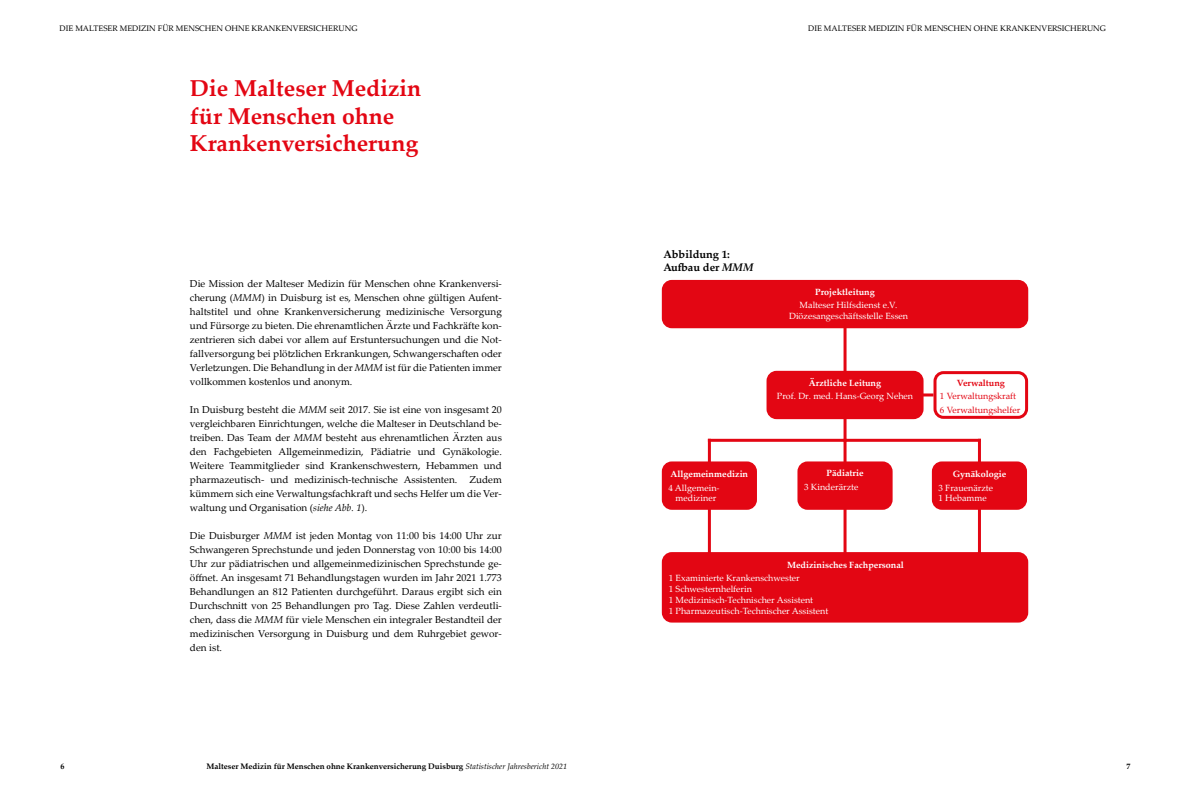
<style>
.page{position:relative;width:1191px;height:794px;background:#fff}
.page>*{position:absolute;margin:0;border:0;box-sizing:border-box;transform-origin:0 0}
.t1{font:700 23px/27.6px "Palatino Linotype";color:#e30613}
.t2{font:700 11px/13.2px "Palatino Linotype";color:#000}
.t3{font:10px/14px "Palatino Linotype";color:#000;text-align:justify}
.t4{font:9px/10.8px "Palatino Linotype";color:#fff;text-align:center}
.t5{font:700 9px "Palatino Linotype";color:#fff}
.t6{font:9px/13.6px "Palatino Linotype";color:#e30613}
.t7{font:700 9px "Palatino Linotype";color:#e30613}
.t8{font:8px "Palatino Linotype";color:#000}
.t9{font:700 8px "Palatino Linotype";color:#000}
.s1{font-style:italic}
.s2{font-weight:400;font-style:italic}
</style>
<div class="page">
<hr style="left:843px;top:319px;width:3px;height:242px;background:#e30613">
<hr style="left:978px;top:439px;width:3px;height:122px;background:#e30613">
<hr style="left:708px;top:439px;width:3px;height:122px;background:#e30613">
<div style="left:663px;top:463px;width:92px;height:45px;background:#e30613;border-radius:9px"></div>
<div style="left:662px;top:461px;width:95px;height:49px;border:3px solid #e30613;border-radius:9px"></div>
<div style="left:799px;top:463px;width:92px;height:45px;background:#e30613;border-radius:9px"></div>
<div style="left:797px;top:461px;width:95px;height:49px;border:3px solid #e30613;border-radius:9px"></div>
<div style="left:933px;top:463px;width:92px;height:45px;background:#e30613;border-radius:9px"></div>
<div style="left:932px;top:461px;width:95px;height:49px;border:3px solid #e30613;border-radius:9px"></div>
<div style="left:663px;top:553px;width:363px;height:68px;background:#e30613;border-radius:9px"></div>
<div style="left:662px;top:552px;width:366px;height:70px;border:3px solid #e30613;border-radius:9px"></div>
<div style="left:768px;top:372px;width:154px;height:45px;background:#e30613;border-radius:9px"></div>
<div style="left:766px;top:371px;width:157px;height:48px;border:3px solid #e30613;border-radius:9px"></div>
<div style="left:933px;top:371px;width:95px;height:48px;border:3px solid #e30613;border-radius:9px"></div>
<div style="left:663px;top:281px;width:363px;height:46px;background:#e30613;border-radius:9px"></div>
<div style="left:662px;top:280px;width:366px;height:48px;border:3px solid #e30613;border-radius:9px"></div>
<hr style="left:917px;top:393px;width:16px;height:3px;background:#e30613">
<hr style="left:843px;top:439px;width:138px;height:3px;background:#e30613">
<hr style="left:708px;top:439px;width:138px;height:3px;background:#e30613">
<p class="t8" style="left:60px;top:23px;width:299px">DIE MALTESER MEDIZIN FÜR MENSCHEN OHNE KRANKENVERSICHERUNG</p>
<p class="t8" style="left:808px;top:23px;width:299px">DIE MALTESER MEDIZIN FÜR MENSCHEN OHNE KRANKENVERSICHERUNG</p>
<h1 class="t1" style="left:190px;top:74px;width:233px">Die Malteser Medizin für Menschen ohne<br>Krankenversicherung</h1>
<p class="t3" style="left:190px;top:276px;width:313px">Die Mission der Malteser Medizin für Menschen ohne Krankenversi&shy;cherung (<span class="s1">MMM</span>) in Duisburg ist es, Menschen ohne gültigen Aufent&shy;haltstitel und ohne Krankenversicherung medizinische Versorgung und Fürsorge zu bieten. Die ehrenamtlichen Ärzte und Fachkräfte kon&shy;zentrieren sich dabei vor allem auf Erstuntersuchungen und die Not&shy;fallversorgung bei plötzlichen Erkrankungen, Schwangerschaften oder Verletzungen. Die Behandlung in der <span class="s1">MMM</span> ist für die Patienten immer vollkommen kostenlos und anonym.</p>
<p class="t3" style="left:190px;top:402px;width:313px">In Duisburg besteht die <span class="s1">MMM</span> seit 2017. Sie ist eine von insgesamt 20 vergleichbaren Einrichtungen, welche die Malteser in Deutschland be&shy;treiben. Das Team der <span class="s1">MMM</span> besteht aus ehrenamtlichen Ärzten aus den Fachgebieten Allgemeinmedizin, Pädiatrie und Gynäkologie.<br>Weitere Teammitglieder sind Krankenschwestern, Hebammen und pharmazeutisch- und medizinisch-technische Assistenten. Zudem kümmern sich eine Verwaltungsfachkraft und sechs Helfer um die Ver&shy;waltung und Organisation (<span class="s1">siehe Abb. 1</span>).</p>
<p class="t3" style="left:190px;top:528px;width:313px">Die Duisburger <span class="s1">MMM</span> ist jeden Montag von 11:00 bis 14:00 Uhr zur Schwangeren Sprechstunde und jeden Donnerstag von 10:00 bis 14:00<br>Uhr zur pädiatrischen und allgemeinmedizinischen Sprechstunde ge&shy;öffnet. An insgesamt 71 Behandlungstagen wurden im Jahr 2021 1.773<br>Behandlungen an 812 Patienten durchgeführt. Daraus ergibt sich ein Durchschnitt von 25 Behandlungen pro Tag. Diese Zahlen verdeutli&shy;chen, dass die <span class="s1">MMM</span> für viele Menschen ein integraler Bestandteil der medizinischen Versorgung in Duisburg und dem Ruhrgebiet gewor&shy;den ist.</p>
<p class="t2" style="left:663px;top:247px;width:92px">Abbildung 1:<br>Aufbau der <span class="s1">MMM</span></p>
<p class="t5" style="left:815px;top:285px;width:61px">Projektleitung</p>
<p class="t4" style="left:789px;top:299px;width:121px">Malteser Hilfsdienst e.V.<br>Diözesangeschäftsstelle Essen</p>
<p class="t5" style="left:809px;top:376px;width:74px">Ärztliche Leitung</p>
<p class="t4" style="left:777px;top:390px;width:138px">Prof. Dr. med. Hans-Georg Nehen</p>
<p class="t5" style="left:670px;top:467px;width:79px">Allgemeinmedizin</p>
<p class="t4" style="left:668px;top:482px;width:53px">4 Allgemein&shy;mediziner</p>
<p class="t5" style="left:826px;top:467px;width:38px">Pädiatrie</p>
<p class="t4" style="left:804px;top:481px;width:56px">3 Kinderärzte</p>
<p class="t5" style="left:787px;top:558px;width:118px">Medizinisches Fachpersonal</p>
<p class="t4" style="left:669px;top:572px;width:161px;text-align:left">1 Examinierte Krankenschwester<br>1 Schwesternhelferin<br>1 Medizinisch-Technischer Assistent<br>1 Pharmazeutisch-Technischer Assistent</p>
<p class="t7" style="left:956px;top:376px;width:50px">Verwaltung</p>
<p class="t6" style="left:940px;top:389px;width:82px">1 Verwaltungskraft<br>6 Verwaltungshelfer</p>
<p class="t5" style="left:952px;top:467px;width:55px">Gynäkologie</p>
<p class="t4" style="left:938px;top:482px;width:56px;text-align:left">3 Frauenärzte<br>1 Hebamme</p>
<p class="t9" style="left:60px;top:760px;width:5px">6</p>
<p class="t9" style="left:207px;top:760px;width:362px">Malteser Medizin für Menschen ohne Krankenversicherung Duisburg <span class="s2">Statistischer Jahresbericht 2021</span></p>
<p class="t9" style="left:1126px;top:760px;width:5px">7</p>
</div>
